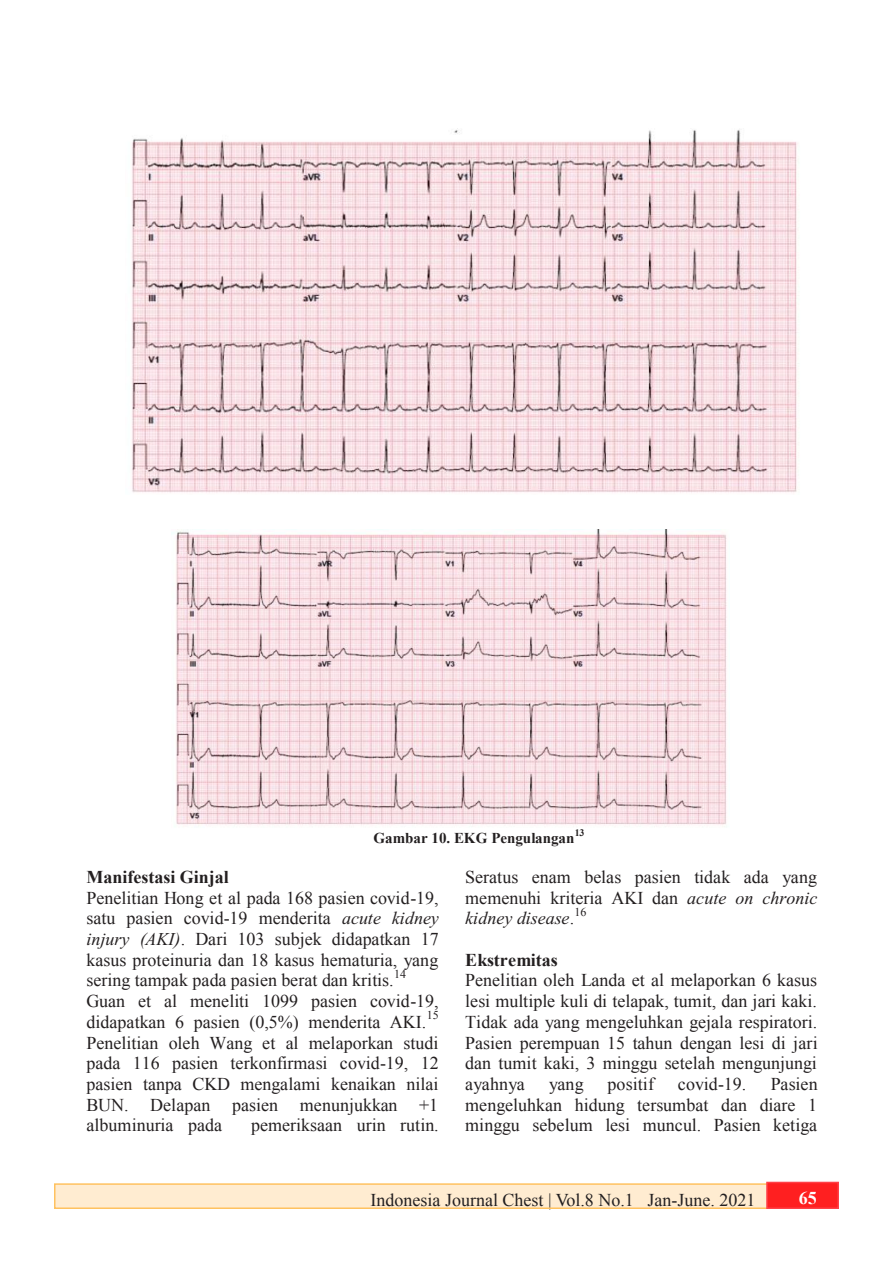
<style>
.page{position:relative;width:893px;height:1263px;background:#fff}
.page>*{position:absolute;margin:0;border:0;box-sizing:border-box;transform-origin:0 0}
.t1{font:18px/20.7px "Times New Roman";color:#231f20}
.t2{font:700 18px "Times New Roman";color:#fff}
.t3{font:700 15px "Times New Roman";color:#231f20}
.t4{font:12px "Times New Roman";color:#231f20}
.t5{font:700 9.9px "Times New Roman";color:#231f20}
.s1{font-weight:700}
.s2{font-style:italic}
</style>
<div class="page">
<div style="left:55px;top:1184px;width:783px;height:24px;background:#ffecd1"></div>
<div style="left:54px;top:1183px;width:785px;height:26px;border:2px solid #ffc260"></div>
<div style="left:766px;top:1182px;width:73px;height:27px;background:#ff1f20;border:2px solid #ff4047"></div>
<img style="left:176px;top:529px;width:551px;height:296px">
<img style="left:132px;top:128px;width:667px;height:365px">
<p class="t3" style="left:374px;top:827px;width:202px">Gambar 10. EKG Pengulangan</p>
<p class="t5" style="left:575px;top:826px;width:11px">13</p>
<p class="t1" style="left:86px;top:866px;width:354px"><span class="s1">Manifestasi Ginjal<br></span>Penelitian Hong et al pada 168 pasien covid-19, satu pasien covid-19 menderita <span class="s2">acute kidney injury (AKI)</span>. Dari 103 subjek didapatkan 17 kasus proteinuria dan 18 kasus hematuria, yang sering tampak pada pasien berat dan kritis.</p>
<p class="t1" style="left:465px;top:866px;width:354px;text-align:justify">Seratus enam belas pasien tidak ada yang memenuhi kriteria AKI dan <span class="s2">acute on chronic kidney disease</span>.</p>
<p class="t4" style="left:574px;top:904px;width:13px">16</p>
<p class="t1" style="left:465px;top:949px;width:354px"><span class="s1">Ekstremitas<br></span>Penelitian oleh Landa et al melaporkan 6 kasus lesi multiple kuli di telapak, tumit, dan jari kaki.<br>Tidak ada yang mengeluhkan gejala respiratori.<br>Pasien perempuan 15 tahun dengan lesi di jari dan tumit kaki, 3 minggu setelah mengunjungi ayahnya</p>
<p class="t4" style="left:394px;top:966px;width:13px">14</p>
<p class="t1" style="left:86px;top:990px;width:354px">Guan et al meneliti 1099 pasien covid-19, didapatkan 6 pasien (0,5%) menderita AKI.</p>
<p class="t4" style="left:427px;top:1007px;width:13px">15</p>
<p class="t1" style="left:86px;top:1032px;width:354px;text-align:justify">Penelitian oleh Wang et al melaporkan studi pada 116 pasien terkonfirmasi covid-19, 12 pasien tanpa CKD mengalami kenaikan nilai BUN. Delapan pasien menunjukkan +1 albuminuria pada</p>
<p class="t1" style="left:465px;top:1073px;width:354px;text-align:justify;text-indent:305px">Pasien mengeluhkan hidung tersumbat dan diare 1 minggu sebelum lesi muncul. Pasien ketiga</p>
<p class="t1" style="left:549px;top:1073px;width:36px">yang</p>
<p class="t1" style="left:608px;top:1073px;width:48px">positif</p>
<p class="t1" style="left:678px;top:1073px;width:70px">covid-19.</p>
<p class="t1" style="left:251px;top:1115px;width:189px">pemeriksaan urin rutin.</p>
<p class="t1" style="left:370px;top:1190px;width:386px">Indonesia Journal Chest | Vol.8 No.1 Jan-June. 2021</p>
<p class="t2" style="left:799px;top:1185px;width:19px">65</p>
<p class="t2" style="left:789px;top:1187px;width:19px">65</p>
</div>
